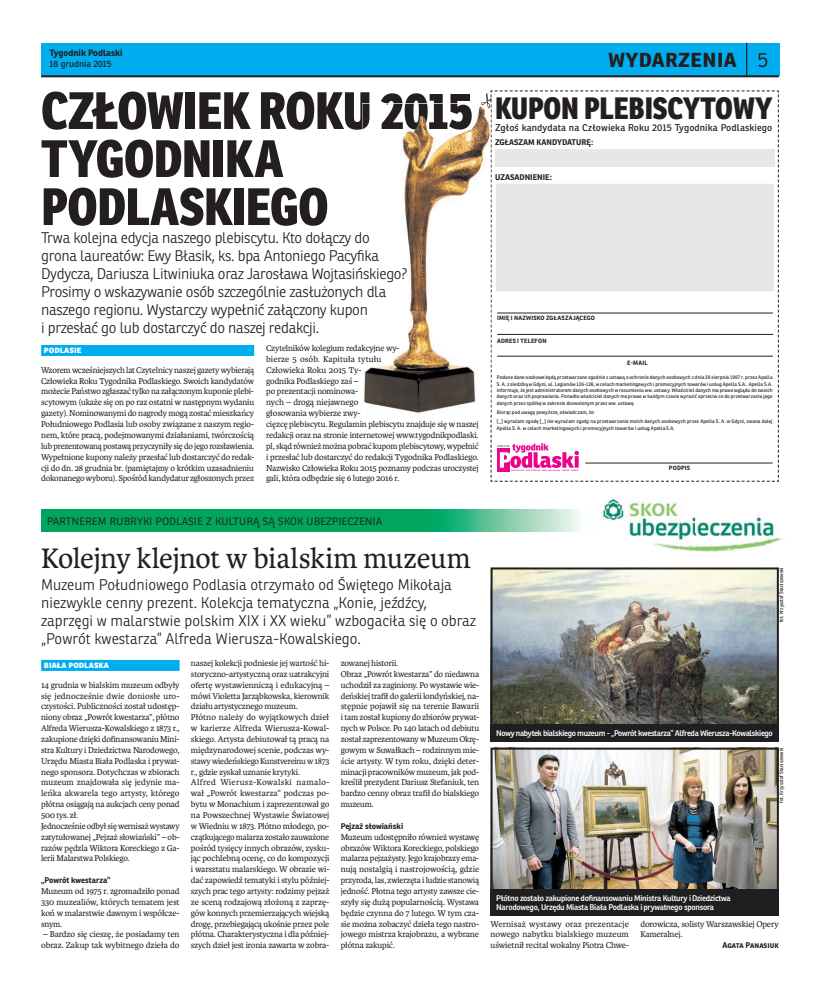
<style>
.page{position:relative;width:820px;height:993px;background:#fff}
.page>*{position:absolute;margin:0;border:0;box-sizing:border-box;transform-origin:0 0}
.t1{font:800 51px/48px "Ronnia Cond";letter-spacing:-.015em;color:#231f20}
.t2{font:30px "Karmina";letter-spacing:-.01em;color:#231f20}
.t3{font:800 30px "Ronnia Cond";letter-spacing:-.005em;color:#231f20}
.t4{font:700 24px "Ronnia";color:#231f20}
.t5{font:300 15px/18px "Ronnia";letter-spacing:-.02em;color:#231f20}
.t6{font:300 15px/18px "Ronnia";color:#231f20}
.t7{font:300 13px "Ronnia";letter-spacing:-.01em;color:#231f20}
.t8{font:9.5px "Ronnia";letter-spacing:.01em;color:#231f20}
.t9{font:9px/10.9px "Karmina";letter-spacing:-.02em;color:#231f20}
.t10{font:700 9px/11px "Ronnia";color:#231f20}
.t11{font:600 8px/9.5px "Ronnia";letter-spacing:-.03em;color:#fff}
.t12{font:700 8px "Ronnia";color:#231f20}
.t13{font:700 6px "Ronnia";letter-spacing:.025em;color:#231f20}
.t14{font:5px/6.4px "Ronnia";letter-spacing:.005em;color:#231f20;text-align:justify}
.t15{font:5px "Ronnia";letter-spacing:-.02em;color:#231f20}
.s1{font-weight:400}
.s2{font-weight:300}
.s3{font-family:"Ronnia";font-weight:800;color:#fff}
</style>
<div class="page">
<img style="left:363px;top:105px;width:118px;height:308px">
<img style="left:363px;top:129px;width:108px;height:1px">
<img style="left:362px;top:104px;width:109px;height:25px">
<svg style="left:481px;top:90px;width:298px;height:392px"></svg>
<div style="left:41px;top:43px;width:738px;height:32px;background:#00aeef"></div>
<hr style="left:746px;top:43px;width:1px;height:33px;background:#231f20">
<hr style="left:41px;top:75px;width:737px;height:2px;background:#231f20">
<svg style="left:41px;top:509px;width:539px;height:22px;background:#21b072"></svg>
<img style="left:602px;top:498px;width:181px;height:54px">
<div style="left:41px;top:345px;width:213px;height:11px;background:#00aeef"></div>
<div style="left:41px;top:659px;width:138px;height:11px;background:#00aeef"></div>
<img style="left:493px;top:570px;width:282px;height:154px">
<div style="left:490px;top:567px;width:288px;height:174px;border:2px solid #231f20"></div>
<img style="left:493px;top:750px;width:282px;height:138px">
<div style="left:490px;top:747px;width:288px;height:168px;border:2px solid #231f20"></div>
<div style="left:490px;top:724px;width:288px;height:17px;background:#1f1e20"></div>
<div style="left:490px;top:888px;width:288px;height:27px;background:#1f1e20"></div>
<p class="t10" style="left:50px;top:49px;width:74px">Tygodnik Podlaski<br><span class="s1">18 grudnia 2015</span></p>
<p class="t4" style="left:608px;top:49px;width:161px">wydarzenia <span class="s2">5</span></p>
<p class="t1" style="left:41px;top:86px;width:434px">CZŁOWIEK ROKU 2015<br>TYGODNIKA<br>PODLASKIEGO</p>
<p class="t5" style="left:41px;top:230px;width:367px">Trwa kolejna edycja naszego plebiscytu. Kto dołączy do grona laureatów: Ewy Błasik, ks. bpa Antoniego Pacyfika Dydycza, Dariusza Litwiniuka oraz Jarosława Wojtasińskiego?<br>Prosimy o wskazywanie osób szczególnie zasłużonych dla naszego regionu. Wystarczy wypełnić załączony kupon<br>i przesłać go lub dostarczyć do naszej redakcji.</p>
<p class="t9" style="left:41px;top:341px;width:214px;line-height:19.7px;text-indent:3px"><span class="s3">PODLASIE<br></span>Wzorem wcześniejszych lat Czytelnicy naszej gazety wybierają</p>
<p class="t9" style="left:41px;top:376px;width:214px;text-align:justify">Człowieka Roku Tygodnika Podlaskiego. Swoich kandydatów możecie Państwo zgłaszać tylko na załączonym kuponie plebi&shy;scytowym (ukaże się on po raz ostatni w następnym wydaniu gazety). Nominowanymi do nagrody mogą zostać mieszkańcy Południowego Podlasia lub osoby związane z naszym regio&shy;nem, które pracą, podejmowanymi działaniami, twórczością lub prezentowaną postawą przyczyniły się do jego rozsławienia.<br>Wypełnione kupony należy przesłać lub dostarczyć do redak&shy;cji do dn. 28 grudnia br. (pamiętajmy o krótkim uzasadnieniu dokonanego wyboru). Spośród kandydatur zgłoszonych przez</p>
<p class="t9" style="left:266px;top:343px;width:214px">Czytelników kolegium redakcyjne wy-<br>bierze 5 osób. Kapituła tytułu<br>Człowieka Roku 2015 Ty-<br>godnika Podlaskiego zaś –<br>po prezentacji nominowa-<br>nych – drogą niejawnego<br>głosowania wybierze zwy-<br>cięzcę plebiscytu. Regulamin plebiscytu znajduje się w naszej redakcji oraz na stronie internetowej www.tygodnikpodlaski. pl, skąd również można pobrać kupom plebiscytowy, wypełnić i przesłać lub dostarczyć do redakcji Tygodnika Podlaskiego.<br>Nazwisko Człowieka Roku 2015 poznamy podczas uroczystej gali, która odbędzie się 6 lutego 2016 r.</p>
<p class="t7" style="left:47px;top:515px;width:337px">partnerem rubryki podlasie z kulturą są skok ubezpieczenia</p>
<p class="t3" style="left:495px;top:88px;width:278px">KUPON PLEBISCYTOWY</p>
<p class="t8" style="left:495px;top:124px;width:278px">Zgłoś kandydata na Człowieka Roku 2015 Tygodnika Podlaskiego</p>
<p class="t12" style="left:495px;top:139px;width:99px">ZGŁASZAM KANDYDATURĘ:</p>
<p class="t12" style="left:495px;top:174px;width:58px">UZASADNIENIE:</p>
<p class="t13" style="left:497px;top:316px;width:99px">IMIĘ I NAZWISKO ZGŁASZAJĄCEGO</p>
<p class="t13" style="left:497px;top:338px;width:51px">ADRES I TELEFON</p>
<p class="t13" style="left:627px;top:360px;width:22px">E-MAIL</p>
<p class="t14" style="left:496px;top:374px;width:277px">Podane dane osobowe będą przetwarzane zgodnie z ustawą o ochronie danych osobowych z dnia 29 sierpnia 1997 r. przez Apella S. A. z siedzibą w Gdyni, ul. Legionów 126-128, w celach marketingowych i promocyjnych towarów i usług Apella S.A.. Apella S.A. informuje, że jest administratorem danych osobowych w rozumieniu ww. ustawy. Właściciel danych ma prawo wglądu do swoich danych oraz ich poprawiania. Ponadto właściciel danych ma prawo w każdym czasie wyrazić sprzeciw co do przetwarzania jego danych przez spółkę w zakresie dozwolonym przez ww. ustawę.</p>
<p class="t14" style="left:496px;top:408px;width:277px;line-height:9.2px">Biorąc pod uwagę powyższe, oświadczam, że:<br>[_] wyrażam zgodę [_] nie wyrażam zgody na przetwarzanie moich danych osobowych przez Apella S. A. w Gdyni, zwana dalej</p>
<p class="t14" style="left:496px;top:425px;width:179px">Apella S. A. w celach marketingowych i promocyjnych towarów i usług Apella S.A.</p>
<p class="t13" style="left:668px;top:465px;width:23px">PODPIS</p>
<p class="t2" style="left:41px;top:547px;width:431px">Kolejny klejnot w bialskim muzeum</p>
<p class="t6" style="left:41px;top:577px;width:436px">Muzeum Południowego Podlasia otrzymało od Świętego Mikołaja niezwykle cenny prezent. Kolekcja tematyczna „Konie, jeźdźcy, zaprzęgi w malarstwie polskim XIX i XX wieku” wzbogaciła się o obraz „Powrót kwestarza” Alfreda Wierusza-Kowalskiego.</p>
<p class="t15" style="left:779px;top:622px;width:56px;rotate:-90deg">fot. Krzysztof Staniszewski</p>
<p class="t9" style="left:41px;top:655px;width:140px;line-height:19.7px;text-indent:3px"><span class="s3">BIAŁA PODLASKA<br></span>14 grudnia w bialskim muzeum odbyły</p>
<p class="t9" style="left:41px;top:690px;width:140px">się jednocześnie dwie doniosłe uro&shy;czystości. Publiczności został udostęp&shy;niony obraz „Powrót kwestarza”, płótno Alfreda Wierusza-Kowalskiego z 1873 r., zakupione dzięki dofinansowaniu Mini&shy;stra Kultury i Dziedzictwa Narodowego, Urzędu Miasta Biała Podlaska i prywat&shy;nego sponsora. Dotychczas w zbiorach muzeum znajdowała się jedynie ma&shy;leńka akwarela tego artysty, którego płótna osiągają na aukcjach ceny ponad 500 tys. zł.<br>Jednocześnie odbył się wernisaż wystawy zatytułowanej „Pejzaż słowiański” – ob&shy;razów pędzla Wiktora Koreckiego z Ga&shy;lerii Malarstwa Polskiego.</p>
<p class="t12" style="left:41px;top:877px;width:71px">„Powrót kwestarza”</p>
<p class="t9" style="left:41px;top:886px;width:140px;text-align:justify">Muzeum od 1975 r. zgromadziło ponad 330 muzealiów, których tematem jest koń w malarstwie dawnym i współcze&shy;snym.</p>
<p class="t9" style="left:41px;top:929px;width:140px">– Bardzo się cieszę, że posiadamy ten obraz. Zakup tak wybitnego dzieła do</p>
<p class="t9" style="left:191px;top:658px;width:140px">naszej kolekcji podniesie jej wartość hi&shy;storyczno-artystyczną oraz uatrakcyjni ofertę wystawienniczą i edukacyjną – mówi Viole a Jarząbkowska, kierownik działu artystycznego muzeum.<br>Płótno należy do wyjątkowych dzieł w karierze Alfreda Wierusza-Kowal&shy;skiego. Artysta debiutował tą pracą na międzynarodowej scenie, podczas wy&shy;stawy wiedeńskiego Kunstvereinu w 1873 r., gdzie zyskał uznanie krytyki.<br>Alfred Wierusz-Kowalski namalo&shy;wał „Powrót kwestarza” podczas po&shy;bytu w Monachium i zaprezentował go na Powszechnej Wystawie Światowej w Wiedniu w 1873. Płótno młodego, po&shy;czątkującego malarza zostało zauważone pośród tysięcy innych obrazów, zysku&shy;jąc pochlebną ocenę, co do kompozycji i warsztatu malarskiego. W obrazie wi&shy;dać zapowiedź tematyki i stylu później&shy;szych prac tego artysty: rodzimy pejzaż ze sceną rodzajową złożoną z zaprzę&shy;gów konnych przemierzających wiejską drogę, przebiegającą ukośnie przez pole płótna. Charakterystyczna i dla później&shy;szych dzieł jest ironia zawarta w zobra-</p>
<p class="t9" style="left:340px;top:658px;width:140px">zowanej historii.<br>Obraz „Powrót kwestarza” do niedawna uchodził za zaginiony. Po wystawie wie&shy;deńskiej trafił do galerii londyńskiej, na&shy;stępnie pojawił się na terenie Bawarii i tam został kupiony do zbiorów prywat&shy;nych w Polsce. Po 140 latach od debiutu został zaprezentowany w Muzeum Okrę&shy;gowym w Suwałkach – rodzinnym mie&shy;ście artysty. W tym roku, dzięki deter&shy;minacji pracowników muzeum, jak pod&shy;kreślił prezydent Dariusz Stefaniuk, ten bardzo cenny obraz trafił do bialskiego muzeum.</p>
<p class="t11" style="left:496px;top:729px;width:278px">Nowy nabytek bialskiego muzeum - „Powrót kwestarza” Alfreda Wierusza-Kowalskiego</p>
<p class="t15" style="left:779px;top:802px;width:56px;rotate:-90deg">fot. Krzysztof Staniszewski</p>
<p class="t12" style="left:340px;top:822px;width:64px">Pejzaż słowiański</p>
<p class="t9" style="left:340px;top:831px;width:140px;text-align:justify">Muzeum udostępniło również wystawę obrazów Wiktora Koreckiego, polskiego malarza pejzażysty. Jego krajobrazy ema&shy;nują nostalgią i nastrojowością, gdzie przyroda, las, zwierzęta i ludzie stanowią jedność. Płotna tego artysty zawsze cie&shy;szyły się dużą popularnością. Wystawa będzie czynna do 7 lutego. W tym cza&shy;sie można zobaczyć dzieła tego nastro&shy;jowego mistrza krajobrazu, a wybrane płótna zakupić.</p>
<p class="t11" style="left:496px;top:893px;width:236px">Płótno zostało zakupione dofinansowaniu Ministra Kultury i Dziedzictwa<br>Narodowego, Urzędu Miasta Biała Podlaska i prywatnego sponsora</p>
<p class="t9" style="left:490px;top:918px;width:140px;text-align:justify">Wernisaż wystawy oraz prezentacje nowego nabytku bialskiego muzeum uświetnił recital wokalny Piotra Chwe-</p>
<p class="t9" style="left:640px;top:918px;width:140px">dorowicza, solisty Warszawskiej Opery<br>Kameralnej.</p>
<p class="t12" style="left:722px;top:942px;width:58px">Agata Panasiuk</p>
</div>
